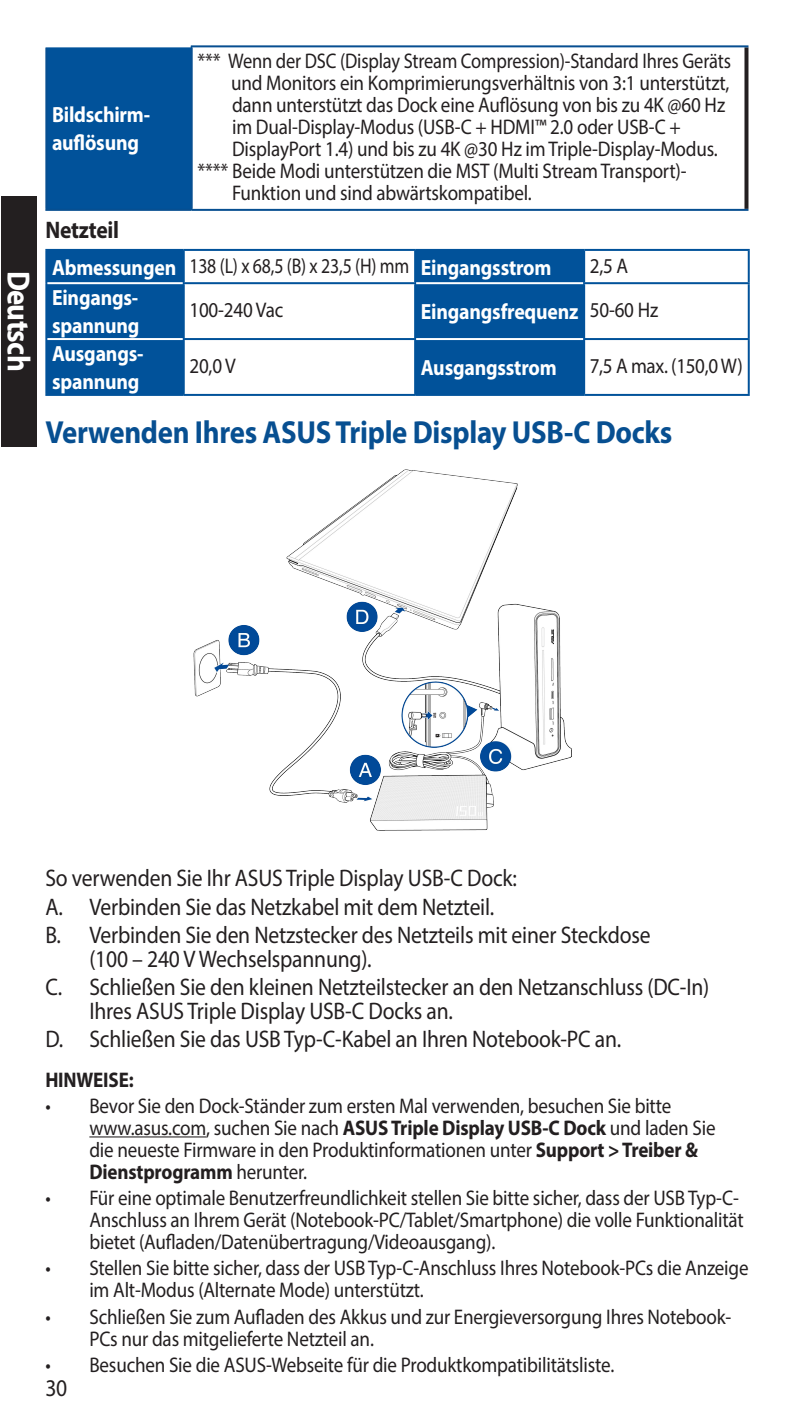
<style>
.page{position:relative;width:794px;height:1418px;background:#fff}
.page>*{position:absolute;margin:0;border:0;box-sizing:border-box;transform-origin:0 0}
.t1{font:700 32px "Myriad Pro";letter-spacing:-.01em;color:#074f91;scale:.9 1}
.t2{font:700 32px "Myriad Pro";letter-spacing:-.025em;color:#fff;scale:.9 1}
.t3{font:24px/28.4px "Myriad Pro";letter-spacing:-.01em;color:#231f20;scale:.9 1}
.t4{font:700 24px "Myriad Pro";letter-spacing:-.01em;color:#231f20;scale:.9 1}
.t5{font:700 22px/28px "Myriad Pro";letter-spacing:-.01em;color:#fff;scale:.9 1}
.t6{font:21.2px/22px "Myriad Pro";letter-spacing:-.01em;color:#231f20;scale:.9 1}
.t7{font:700 21.2px "Myriad Pro";letter-spacing:-.01em;color:#231f20;scale:.9 1}
.s1{font-weight:400;font-size:21.2px;color:#231f20}
.s2{font-weight:700}
</style>
<div class="page">
<div style="left:1px;top:196px;width:36px;height:250px;background:#231f20"></div>
<div style="left:47px;top:251px;width:136px;height:143px;background:#01529a"></div>
<div style="left:416px;top:251px;width:167px;height:143px;background:#01529a"></div>
<hr style="left:45px;top:249px;width:139px;height:2px;background:#01529a">
<hr style="left:45px;top:251px;width:2px;height:32px;background:#01529a">
<hr style="left:184px;top:249px;width:231px;height:2px;background:#01529a">
<hr style="left:183px;top:251px;width:2px;height:31px;background:#01529a">
<hr style="left:584px;top:249px;width:165px;height:2px;background:#01529a">
<hr style="left:747px;top:251px;width:2px;height:31px;background:#01529a">
<hr style="left:45px;top:283px;width:2px;height:56px;background:#01529a">
<hr style="left:183px;top:282px;width:233px;height:2px;background:#01529a">
<hr style="left:183px;top:284px;width:2px;height:54px;background:#01529a">
<hr style="left:583px;top:282px;width:166px;height:2px;background:#01529a">
<hr style="left:747px;top:284px;width:2px;height:54px;background:#01529a">
<hr style="left:45px;top:339px;width:2px;height:55px;background:#01529a">
<hr style="left:183px;top:338px;width:233px;height:2px;background:#01529a">
<hr style="left:183px;top:340px;width:2px;height:54px;background:#01529a">
<hr style="left:583px;top:338px;width:166px;height:2px;background:#01529a">
<hr style="left:747px;top:340px;width:2px;height:54px;background:#01529a">
<hr style="left:45px;top:394px;width:139px;height:2px;background:#01529a">
<hr style="left:184px;top:394px;width:231px;height:2px;background:#01529a">
<hr style="left:584px;top:394px;width:165px;height:2px;background:#01529a">
<hr style="left:415px;top:249px;width:169px;height:2px;background:#01529a">
<hr style="left:414px;top:251px;width:2px;height:31px;background:#01529a">
<hr style="left:583px;top:251px;width:2px;height:31px;background:#01529a">
<hr style="left:414px;top:284px;width:2px;height:54px;background:#01529a">
<hr style="left:583px;top:284px;width:2px;height:54px;background:#01529a">
<hr style="left:414px;top:340px;width:2px;height:54px;background:#01529a">
<hr style="left:583px;top:340px;width:2px;height:54px;background:#01529a">
<hr style="left:415px;top:394px;width:169px;height:2px;background:#01529a">
<hr style="left:47px;top:282px;width:136px;height:2px;background:#fff">
<hr style="left:47px;top:338px;width:136px;height:2px;background:#fff">
<hr style="left:416px;top:282px;width:167px;height:2px;background:#fff">
<hr style="left:416px;top:338px;width:167px;height:2px;background:#fff">
<hr style="left:89px;top:1136px;width:117px;height:1px;background:#231f20">
<img style="left:193px;top:469px;width:379px;height:362px">
<div style="left:46px;top:46px;width:146px;height:164px;background:#01529a"></div>
<svg style="left:744px;top:47px;width:4px;height:162px"></svg>
<hr style="left:45px;top:47px;width:2px;height:162px;background:#074f91">
<hr style="left:191px;top:45px;width:557px;height:2px;background:#074f91">
<hr style="left:191px;top:47px;width:2px;height:162px;background:#074f91">
<hr style="left:45px;top:209px;width:147px;height:2px;background:#074f91">
<hr style="left:192px;top:209px;width:556px;height:2px;background:#074f91">
<hr style="left:45px;top:45px;width:146px;height:2px;background:#fff">
<h1 class="t2" style="left:39px;top:270px;width:114px;rotate:90deg">Deutsch</h1>
<p class="t5" style="left:52px;top:100px;width:111px">Bildschirm&shy;auflösung</p>
<p class="t4" style="left:45px;top:215px;width:84px">Netzteil</p>
<p class="t6" style="left:197px;top:50px;width:594px">*** Wenn der DSC (Display Stream Compression)-Standard Ihres Geräts</p>
<p class="t6" style="left:231px;top:72px;width:555px">und Monitors ein Komprimierungsverhältnis von 3:1 unterstützt,</p>
<p class="t6" style="left:232px;top:94px;width:549px">dann unterstützt das Dock eine Auflösung von bis zu 4K @60 Hz</p>
<p class="t6" style="left:232px;top:116px;width:500px">im Dual-Display-Modus (USB-C + HDMI™ 2.0 oder USB-C +</p>
<p class="t6" style="left:232px;top:138px;width:541px">DisplayPort 1.4) und bis zu 4K @30 Hz im Triple-Display-Modus.</p>
<p class="t6" style="left:197px;top:160px;width:545px">**** Beide Modi unterstützen die MST (Multi Stream Transport)-</p>
<p class="t6" style="left:232px;top:182px;width:334px">Funktion und sind abwärtskompatibel.</p>
<p class="t5" style="left:52px;top:253px;width:556px">Abmessungen <span class="s1">138 (L) x 68,5 (B) x 23,5 (H) mm</span> Eingangsstrom</p>
<p class="t6" style="left:590px;top:254px;width:44px">2,5 A</p>
<p class="t5" style="left:52px;top:283px;width:99px">Eingangs&shy;spannung</p>
<p class="t6" style="left:189px;top:299px;width:106px">100-240 Vac</p>
<p class="t5" style="left:421px;top:297px;width:265px">Eingangsfrequenz <span class="s1">50-60 Hz</span></p>
<p class="t5" style="left:52px;top:339px;width:103px">Ausgangs&shy;spannung</p>
<p class="t6" style="left:189px;top:355px;width:53px">20,0 V</p>
<p class="t5" style="left:421px;top:353px;width:153px">Ausgangsstrom</p>
<p class="t6" style="left:590px;top:355px;width:172px">7,5 A max. (150,0 W)</p>
<h1 class="t1" style="left:45px;top:411px;width:698px">Verwenden Ihres ASUS Triple Display USB-C Docks</h1>
<p class="t3" style="left:45px;top:863px;width:674px">So verwenden Sie Ihr ASUS Triple Display USB-C Dock:<br>A. Verbinden Sie das Netzkabel mit dem Netzteil.<br>B. Verbinden Sie den Netzstecker des Netzteils mit einer Steckdose</p>
<p class="t3" style="left:45px;top:944px;width:739px;text-indent:44px">(100 – 240 V Wechselspannung).<br>C. Schließen Sie den kleinen Netzteilstecker an den Netzanschluss (DC-In)</p>
<p class="t3" style="left:45px;top:996px;width:641px;text-indent:44px">Ihres ASUS Triple Display USB-C Docks an.<br>D. Schließen Sie das USB Typ-C-Kabel an Ihren Notebook-PC an.</p>
<p class="t7" style="left:45px;top:1065px;width:100px">HINWEISE:</p>
<p class="t6" style="left:89px;top:1094px;width:697px;text-indent:-44px">• Bevor Sie den Dock-Ständer zum ersten Mal verwenden, besuchen Sie bitte www.asus.com, suchen Sie nach <span class="s2">ASUS Triple Display USB-C Dock</span> und laden Sie die neueste Firmware in den Produktinformationen unter <span class="s2">Support &gt; Treiber &amp; Dienstprogramm</span> herunter.</p>
<p class="t6" style="left:89px;top:1186px;width:728px;text-indent:-44px">• Für eine optimale Benutzerfreundlichkeit stellen Sie bitte sicher, dass der USB Typ-C-<br>Anschluss an Ihrem Gerät (Notebook-PC/Tablet/Smartphone) die volle Funktionalität bietet (Aufladen/Datenübertragung/Videoausgang).</p>
<p class="t6" style="left:89px;top:1256px;width:734px;text-indent:-44px">• Stellen Sie bitte sicher, dass der USB Typ-C-Anschluss Ihres Notebook-PCs die Anzeige im Alt-Modus (Alternate Mode) unterstützt.</p>
<p class="t6" style="left:89px;top:1305px;width:714px;text-indent:-44px">• Schließen Sie zum Aufladen des Akkus und zur Energieversorgung Ihres Notebook-<br>PCs nur das mitgelieferte Netzteil an.</p>
<p class="t6" style="left:45px;top:1353px;width:633px">• Besuchen Sie die ASUS-Webseite für die Produktkompatibilitätsliste.</p>
<p class="t3" style="left:45px;top:1373px;width:26px">30</p>
</div>
